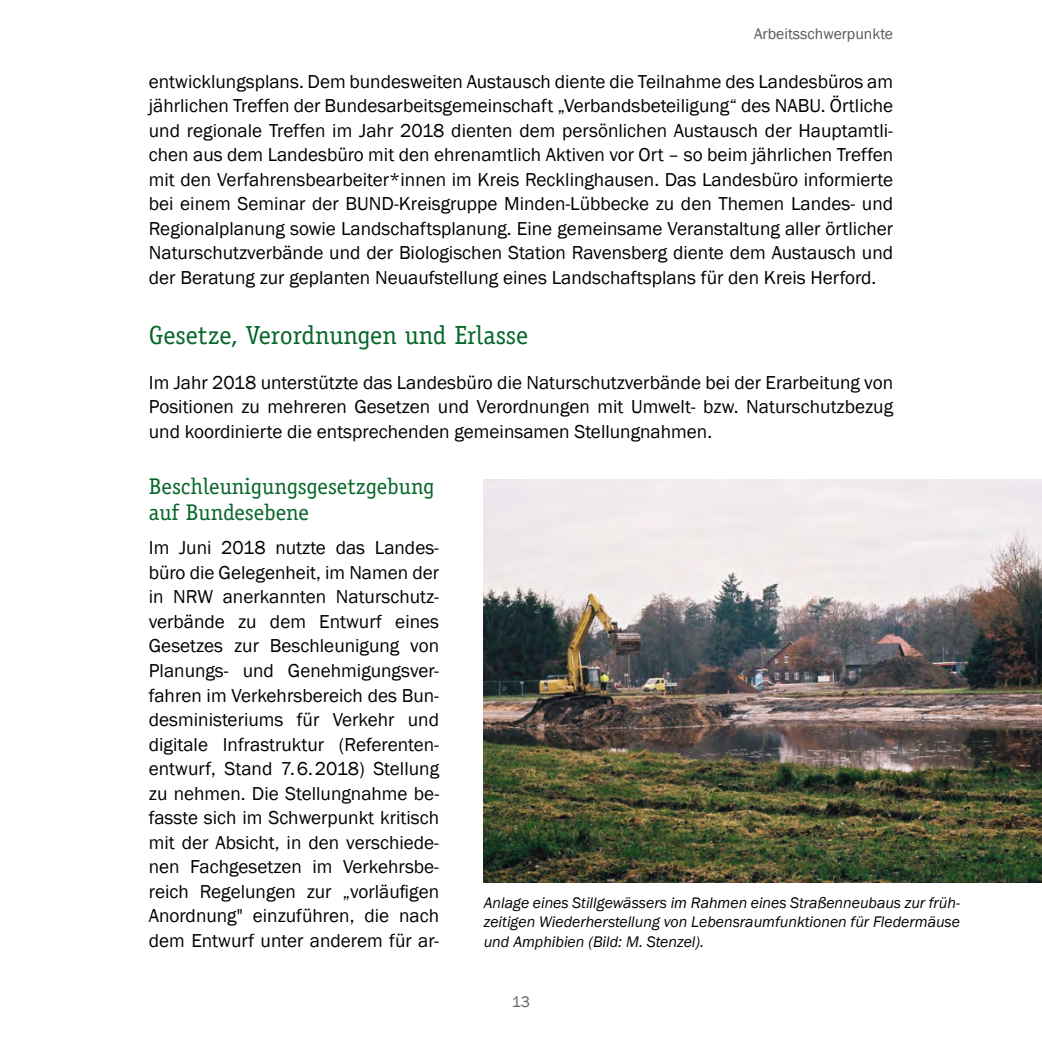
<style>
.page{position:relative;width:1042px;height:1042px;background:#fff}
.page>*{position:absolute;margin:0;border:0;box-sizing:border-box;transform-origin:0 0}
.t1{font:26.25px "Officina Serif";color:#076629}
.t2{font:22.75px/26.2px "Officina Serif";color:#076629}
.t3{font:19.25px/24.5px "Franklin Gothic";color:#000;text-align:justify}
.t4{font:italic 15.75px/19.2px "Franklin Gothic";color:#000;text-align:justify}
.t5{font:15.75px "Franklin Gothic";color:#58585a}
.t6{font:15.75px "Franklin Gothic";color:#646567}
</style>
<div class="page">
<img style="left:484px;top:479px;width:558px;height:403px">
<p class="t5" style="left:754px;top:24px;width:140px">Arbeitsschwerpunkte</p>
<p class="t3" style="left:149px;top:70px;width:746px">entwicklungsplans. Dem bundesweiten Austausch diente die Teilnahme des Landesbüros am jährlichen Treffen der Bundesarbeitsgemeinschaft „Verbandsbeteiligung“ des NABU. Örtliche und regionale Treffen im Jahr 2018 dienten dem persönlichen Austausch der Hauptamtli&shy;chen aus dem Landesbüro mit den ehrenamtlich Aktiven vor Ort – so beim jährlichen Treffen mit den Verfahrensbearbeiter*innen im Kreis Recklinghausen. Das Landesbüro informierte bei einem Seminar der BUND-Kreisgruppe Minden-Lübbecke zu den Themen Landes- und Regionalplanung sowie Landschaftsplanung. Eine gemeinsame Veranstaltung aller örtlicher Naturschutzverbände und der Biologischen Station Ravensberg diente dem Austausch und der Beratung zur geplanten Neuaufstellung eines Landschaftsplans für den Kreis Herford.</p>
<h1 class="t1" style="left:149px;top:320px;width:381px">Gesetze, Verordnungen und Erlasse</h1>
<p class="t3" style="left:149px;top:370px;width:746px">Im Jahr 2018 unterstützte das Landesbüro die Naturschutzverbände bei der Erarbeitung von Positionen zu mehreren Gesetzen und Verordnungen mit Umwelt- bzw. Naturschutzbezug und koordinierte die entsprechenden gemeinsamen Stellungnahmen.</p>
<p class="t2" style="left:149px;top:473px;width:287px">Beschleunigungsgesetzgebung auf Bundesebene</p>
<p class="t3" style="left:149px;top:536px;width:292px">Im Juni 2018 nutzte das Landes&shy;büro die Gelegenheit, im Namen der in NRW anerkannten Naturschutz&shy;verbände zu dem Entwurf eines Gesetzes zur Beschleunigung von Planungs- und Genehmigungsver&shy;fahren im Verkehrsbereich des Bun&shy;desministeriums für Verkehr und digitale Infrastruktur (Referenten&shy;entwurf, Stand 7.6.2018) Stellung zu nehmen. Die Stellungnahme be&shy;fasste sich im Schwerpunkt kritisch mit der Absicht, in den verschiede&shy;nen Fachgesetzen im Verkehrsbe&shy;reich Regelungen zur „vorläufigen Anordnung" einzuführen, die nach dem Entwurf unter anderem für ar-</p>
<p class="t4" style="left:484px;top:893px;width:478px">Anlage eines Stillgewässers im Rahmen eines Straßenneubaus zur früh&shy;zeitigen Wiederherstellung von Lebensraumfunktionen für Fledermäuse und Amphibien (Bild: M. Stenzel).</p>
<p class="t6" style="left:512px;top:992px;width:20px">13</p>
</div>
